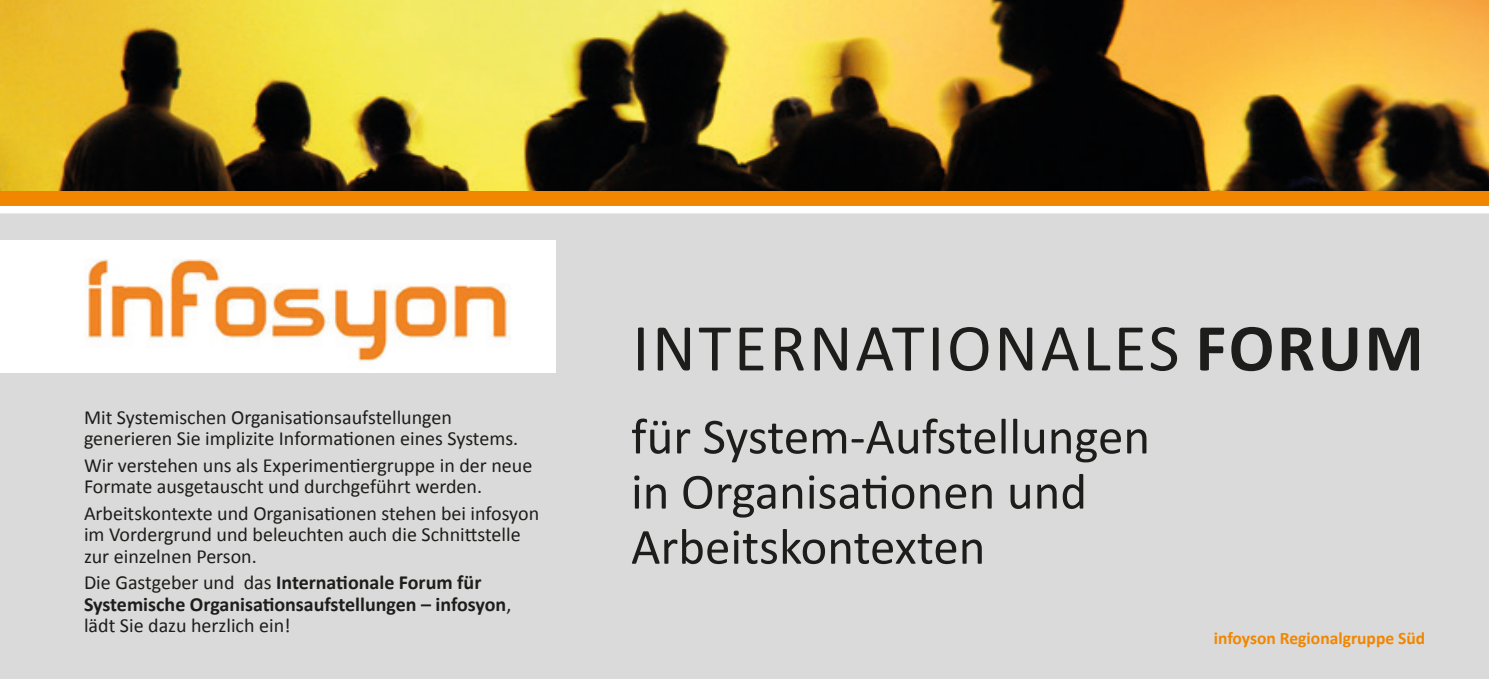
<style>
.page{position:relative;width:1489px;height:695px;background:#fff}
.page>*{position:absolute;margin:0;border:0;box-sizing:border-box;transform-origin:0 0}
.Fließtext_Rückseite{font:67.5px "Calibri";letter-spacing:.04em;color:#1d1d1b}
.Fließtext_Rückseite-2{font:51px/55px "Calibri";color:#1d1d1b}
.Fließtext_Rückseite-3{font:20px/21.5px "Calibri";color:#1d1d1b}
.Fließtext_Rückseite-4{font:700 20px/21.5px "Calibri";color:#1d1d1b}
.Fließtext_Rückseite-5{font:700 17.5px "Calibri";color:#f18600}
.s1{font-weight:400}
.s2{font-weight:700}
</style>
<div class="page">
<div style="left:0;top:0;width:1488px;height:679px;background:#f18600"></div>
<div style="left:0;top:211px;width:1488px;height:468px;background:#dadada"></div>
<div style="left:0;top:206px;width:1488px;height:7px;background:#fff"></div>
<div style="left:0;top:240px;width:555px;height:132px;background:#fff"></div>
<img style="left:84px;top:259px;width:427px;height:103px">
<img style="left:0;top:0;width:1488px;height:191px">
<p class="Fließtext_Rückseite-3" style="left:84px;top:406px;width:436px">Mit Systemischen Organisationsaufstellungen generieren Sie implizite Informationen eines Systems.</p>
<p class="Fließtext_Rückseite-3" style="left:84px;top:454px;width:450px">Wir verstehen uns als Experimentiergruppe in der neue<br>Formate ausgetauscht und durchgeführt werden.</p>
<p class="Fließtext_Rückseite-3" style="left:84px;top:502px;width:456px">Arbeitskontexte und Organisationen stehen bei infosyon im Vordergrund und beleuchten auch die Schnittstelle zur einzelnen Person.</p>
<p class="Fließtext_Rückseite-4" style="left:84px;top:572px;width:429px"><span class="s1">Die Gastgeber und das</span> Internationale Forum für<br>Systemische Organisationsaufstellungen – infosyon<span class="s1">, lädt Sie dazu herzlich ein!</span></p>
<p class="Fließtext_Rückseite" style="left:632px;top:305px;width:792px">INTERNATIONALES <span class="s2">FORUM</span></p>
<p class="Fließtext_Rückseite-2" style="left:631px;top:409px;width:520px">für System-Aufstellungen in Organisationen und<br>Arbeitskontexten</p>
<p class="Fließtext_Rückseite-5" style="left:1213px;top:627px;width:213px">infoyson Regionalgruppe Süd</p>
</div>
